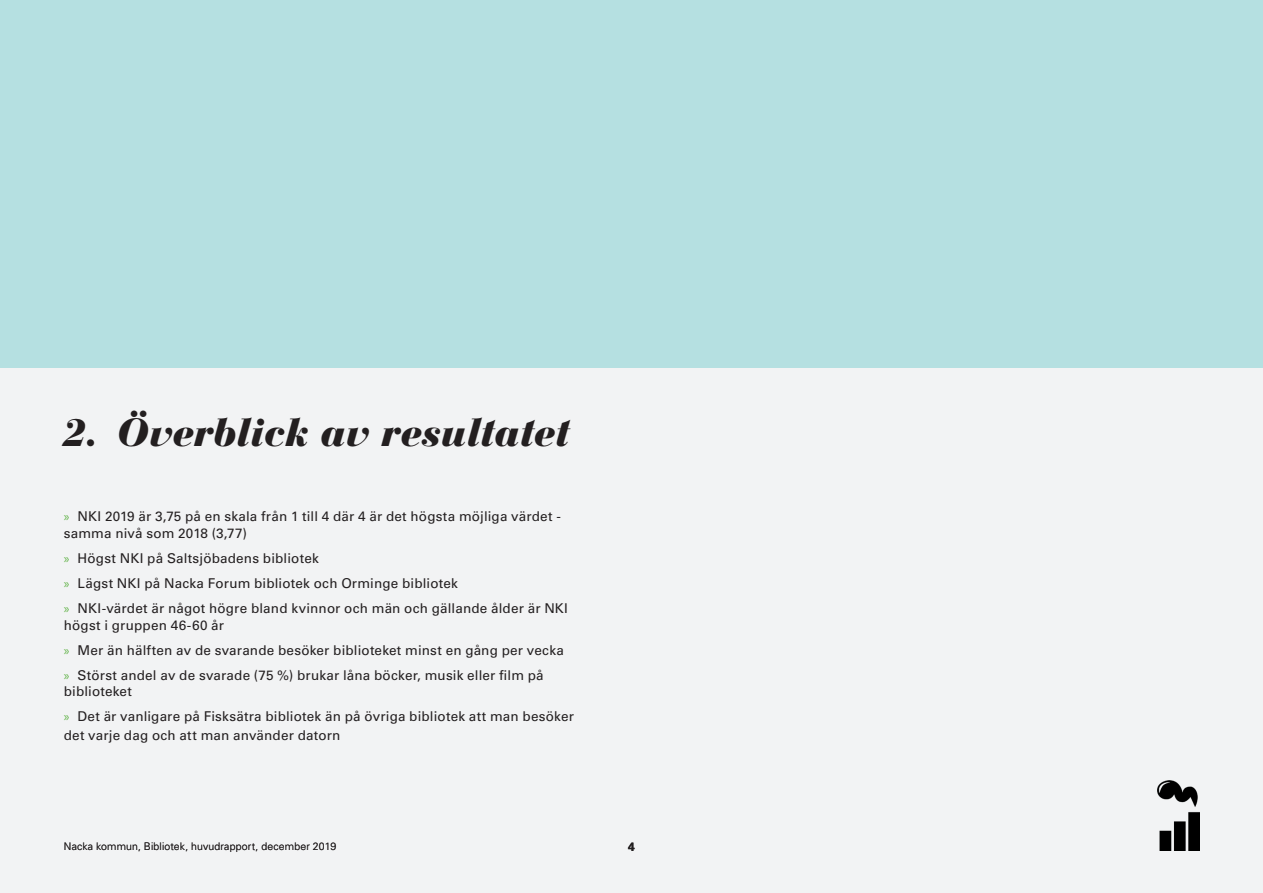
<style>
.page{position:relative;width:1263px;height:893px;background:#f2f3f4}
.page>*{position:absolute;margin:0;border:0;box-sizing:border-box;transform-origin:0 0}
.t1{font:italic 900 39px "Bauer Bodoni Std";letter-spacing:-.02em;color:#231f20}
.t2{font:13.5px/16.5px "Univers LT Std";letter-spacing:.01em;color:#231f20}
.t3{font:700 12px "Univers LT Std";color:#231f20}
.t4{font:300 10.5px "Univers LT Std";letter-spacing:.015em;color:#231f20}
.s1{font-family:"Myriad Pro";color:#64b44b}
</style>
<div class="page">
<div style="left:0;top:0;width:1263px;height:368px;background:#b5e0e1"></div>
<img style="left:1157px;top:780px;width:43px;height:70px">
<p class="t1" style="left:62px;top:409px;width:509px">2. Överblick av resultatet</p>
<p class="t2" style="left:64px;top:508px;width:499px"><span class="s1">»</span> NKI 2019 är 3,75 på en skala från 1 till 4 där 4 är det högsta möjliga värdet - samma nivå som 2018 (3,77)</p>
<p class="t2" style="left:64px;top:550px;width:256px"><span class="s1">»</span> Högst NKI på Saltsjöbadens bibliotek</p>
<p class="t2" style="left:64px;top:575px;width:396px"><span class="s1">»</span> Lägst NKI på Nacka Forum bibliotek och Orminge bibliotek</p>
<p class="t2" style="left:64px;top:600px;width:506px"><span class="s1">»</span> NKI-värdet är något högre bland kvinnor och män och gällande ålder är NKI högst i gruppen 46-60 år</p>
<p class="t2" style="left:64px;top:641px;width:502px"><span class="s1">»</span> Mer än hälften av de svarande besöker biblioteket minst en gång per vecka</p>
<p class="t2" style="left:64px;top:666px;width:481px"><span class="s1">»</span> Störst andel av de svarade (75 %) brukar låna böcker, musik eller film på biblioteket</p>
<p class="t2" style="left:64px;top:707px;width:512px;line-height:18.8px"><span class="s1">»</span> Det är vanligare på Fisksätra bibliotek än på övriga bibliotek att man besöker det varje dag och att man använder datorn</p>
<p class="t4" style="left:64px;top:840px;width:274px">Nacka kommun, Bibliotek, huvudrapport, december 2019</p>
<p class="t3" style="left:628px;top:840px;width:8px">4</p>
</div>
